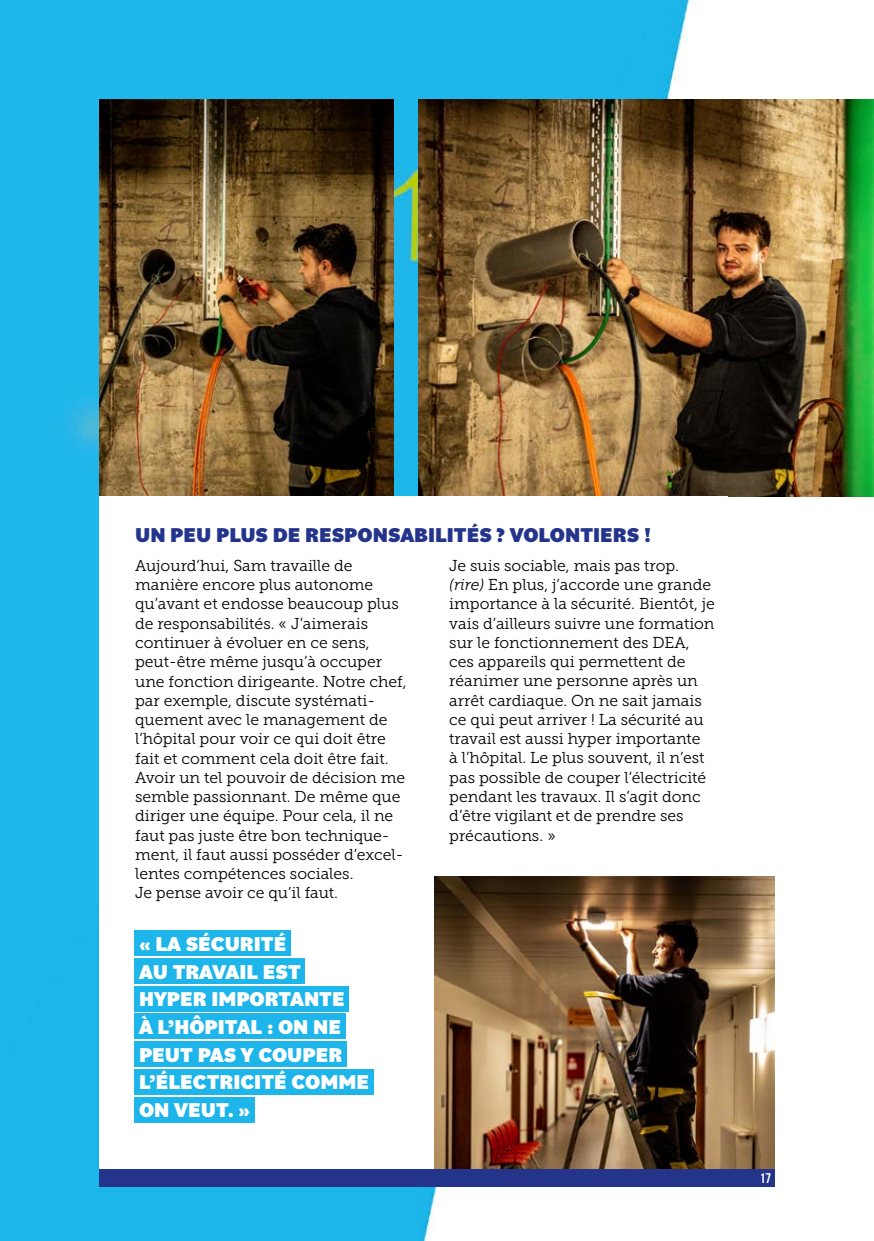
<style>
.page{position:relative;width:874px;height:1241px;background:#fff}
.page>*{position:absolute;margin:0;border:0;box-sizing:border-box;transform-origin:0 0}
.t1{font:900 21px/27.7px "Bilo";color:#fff}
.t2{font:900 21px "Bilo";color:#24348b}
.t3{font:15.75px/19.2px "Museo Slab 300";color:#000}
.t4{font:700 14px "Bebas Neue";color:#fff}
.s1{font-style:italic}
</style>
<div class="page">
<img style="left:0;top:0;width:873px;height:1240px">
<img style="left:99px;top:99px;width:294px;height:397px">
<img style="left:418px;top:99px;width:455px;height:397px">
<div style="left:99px;top:496px;width:628px;height:672px;background:#fff"></div>
<div style="left:134px;top:930px;width:157px;height:25px;background:#1eb5ea"></div>
<div style="left:134px;top:958px;width:171px;height:25px;background:#1eb5ea"></div>
<div style="left:134px;top:985px;width:215px;height:26px;background:#1eb5ea"></div>
<div style="left:134px;top:1013px;width:211px;height:26px;background:#1eb5ea"></div>
<div style="left:134px;top:1041px;width:213px;height:25px;background:#1eb5ea"></div>
<div style="left:134px;top:1068px;width:239px;height:26px;background:#1eb5ea"></div>
<div style="left:134px;top:1096px;width:121px;height:26px;background:#1eb5ea"></div>
<img style="left:434px;top:876px;width:340px;height:292px">
<div style="left:99px;top:1168px;width:675px;height:18px;background:#24348b"></div>
<h1 class="t2" style="left:135px;top:520px;width:517px">UN PEU PLUS DE RESPONSABILITÉS ? VOLONTIERS !</h1>
<p class="t3" style="left:135px;top:556px;width:273px">Aujourd’hui, Sam travaille de manière encore plus autonome qu’avant et endosse beaucoup plus de responsabilités. « J’aimerais continuer à évoluer en ce sens, peut-être même jusqu’à occuper une fonction dirigeante. Notre chef, par exemple, discute systémati&shy;quement avec le management de l’hôpital pour voir ce qui doit être fait et comment cela doit être fait.<br>Avoir un tel pouvoir de décision me semble passionnant. De même que diriger une équipe. Pour cela, il ne faut pas juste être bon technique&shy;ment, il faut aussi posséder d’excel&shy;lentes compétences sociales.<br>Je pense avoir ce qu’il faut.</p>
<p class="t3" style="left:449px;top:556px;width:267px">Je suis sociable, mais pas trop. <span class="s1">(rire)</span> En plus, j’accorde une grande importance à la sécurité. Bientôt, je vais d’ailleurs suivre une formation sur le fonctionnement des DEA, ces appareils qui permettent de réanimer une personne après un arrêt cardiaque. On ne sait jamais ce qui peut arriver ! La sécurité au travail est aussi hyper importante<br>à l’hôpital. Le plus souvent, il n’est pas possible de couper l’électricité pendant les travaux. Il s’agit donc d’être vigilant et de prendre ses précautions. »</p>
<h1 class="t1" style="left:139px;top:928px;width:231px">« LA SÉCURITÉ<br>AU TRAVAIL EST<br>HYPER IMPORTANTE<br>À L’HÔPITAL : ON NE<br>PEUT PAS Y COUPER<br>L’ÉLECTRICITÉ COMME<br>ON VEUT. »</h1>
<p class="t4" style="left:759px;top:1170px;width:13px">17</p>
</div>
